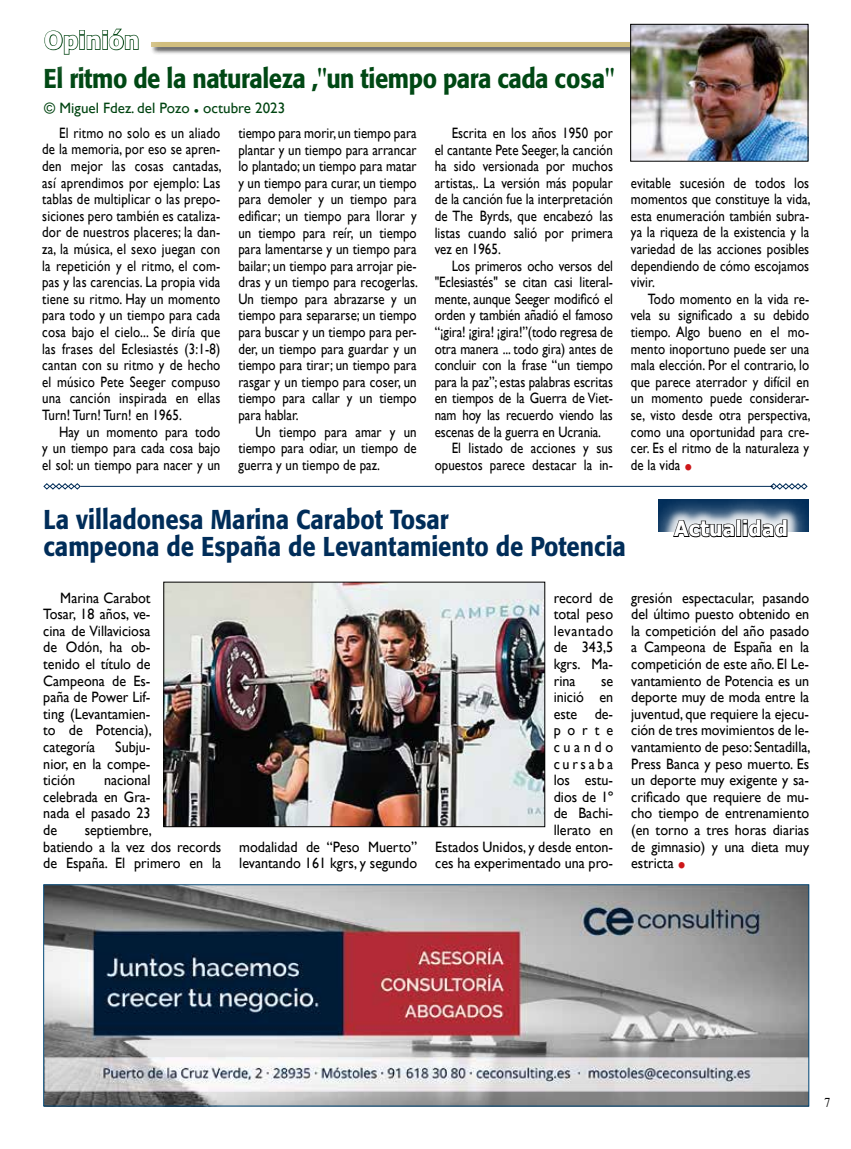
<style>
.page{position:relative;width:851px;height:1149px;background:#fff}
.page>*{position:absolute;margin:0;border:0;box-sizing:border-box;transform-origin:0 0}
.t1{font:500 27px/27px "Formata";color:#002d59;scale:.88 1}
.t2{font:500 27px "Formata";letter-spacing:-.02em;color:#004814;scale:.88 1}
.t3{font:700 24px "Tahoma";letter-spacing:.01em;color:#fff}
.t4{font:700 21px "Tahoma";letter-spacing:.01em;color:#fff}
.t5{font:15px/16.6px "Gill Sans";color:#000;text-align:justify;scale:.86 1}
.t6{font:15px/16.6px "Gill Sans";color:#000;text-align:justify;scale:.94 1}
.t7{font:15px "Gill Sans";color:#041}
.t8{font:13.5px "Times";color:#000;scale:.88 1}
.s1{font-size:25.5px;color:#cd171a}
</style>
<div class="page">
<div style="left:150px;top:41px;width:618px;height:14px;background:#000;opacity:.75"></div>
<div style="left:152px;top:42px;width:609px;height:5px;background:#d1be7e"></div>
<img style="left:632px;top:26px;width:174px;height:133px">
<div style="left:630px;top:24px;width:178px;height:137px;border:1px solid #000"></div>
<div style="left:18px;top:2px;width:148px;height:79px;background:#fff"></div>
<svg style="left:44px;top:28px;width:95px;height:27px"></svg>
<img style="left:45px;top:886px;width:762px;height:218px">
<div style="left:43px;top:884px;width:766px;height:222px;border:1px solid #004676"></div>
<hr style="left:80px;top:486px;width:693px;height:1px;background:#002d59">
<svg style="left:43px;top:483px;width:38px;height:6px"></svg>
<svg style="left:770px;top:483px;width:37px;height:6px"></svg>
<img style="left:165px;top:583px;width:378px;height:241px">
<div style="left:163px;top:581px;width:382px;height:245px;border:1px solid #000"></div>
<svg style="left:658px;top:499px;width:151px;height:33px;background:#0f3862"></svg>
<div style="left:661px;top:507px;width:138px;height:42px;background:#fff;opacity:.75"></div>
<svg style="left:672px;top:519px;width:63px;height:19px"></svg>
<div style="left:736px;top:519px;width:5px;height:18px;border:2px solid #000"></div>
<svg style="left:742px;top:518px;width:46px;height:20px"></svg>
<h2 class="t3" style="left:44px;top:24px;width:97px">Opinión</h2>
<h1 class="t2" style="left:44px;top:62px;width:650px">El ritmo de la naturaleza ,"un tiempo para cada cosa"</h1>
<p class="t7" style="left:44px;top:99px;width:242px">© Miguel Fdez. del Pozo • octubre 2023</p>
<p class="t5" style="left:42px;top:124px;width:210px;text-indent:17px">El ritmo no solo es un aliado de la memoria, por eso se apren&shy;den mejor las cosas cantadas, así aprendimos por ejemplo: Las tablas de multiplicar o las prepo&shy;siciones pero también es cataliza&shy;dor de nuestros placeres; la dan&shy;za, la música, el sexo juegan con la repetición y el ritmo, el com&shy;pas y las carencias. La propia vida tiene su ritmo. Hay un momento para todo y un tiempo para cada cosa bajo el cielo... Se diría que las frases del Eclesiastés (3:1-8) cantan con su ritmo y de hecho el músico Pete Seeger compuso una canción inspirada en ellas Turn! Turn! Turn! en 1965.</p>
<p class="t5" style="left:42px;top:423px;width:209px;text-indent:17px">Hay un momento para todo y un tiempo para cada cosa bajo el sol: un tiempo para nacer y un</p>
<p class="t5" style="left:238px;top:124px;width:210px">tiempo para morir, un tiempo para plantar y un tiempo para arrancar lo plantado; un tiempo para matar y un tiempo para curar, un tiempo para demoler y un tiempo para edificar; un tiempo para llorar y un tiempo para reír, un tiempo para lamentarse y un tiempo para bailar; un tiempo para arrojar pie&shy;dras y un tiempo para recogerlas.<br>Un tiempo para abrazarse y un tiempo para separarse; un tiempo para buscar y un tiempo para per&shy;der, un tiempo para guardar y un tiempo para tirar; un tiempo para rasgar y un tiempo para coser, un tiempo para callar y un tiempo para hablar.</p>
<p class="t5" style="left:238px;top:423px;width:209px;text-indent:17px">Un tiempo para amar y un tiempo para odiar, un tiempo de guerra y un tiempo de paz.</p>
<p class="t5" style="left:434px;top:124px;width:209px;text-indent:17px">Escrita en los años 1950 por el cantante Pete Seeger, la canción ha sido versionada por muchos artistas,. La versión más popular de la canción fue la interpretación de The Byrds, que encabezó las listas cuando salió por primera vez en 1965.</p>
<p class="t5" style="left:451px;top:257px;width:189px">Los primeros ocho versos del</p>
<p class="t5" style="left:434px;top:274px;width:209px">"Eclesiastés" se citan casi literal-</p>
<p class="t5" style="left:434px;top:290px;width:209px">mente, aunque Seeger modificó el</p>
<p class="t5" style="left:434px;top:307px;width:209px">orden y también añadió el famoso</p>
<p class="t5" style="left:434px;top:323px;width:209px">“¡gira! ¡gira! ¡gira!”(todo regresa de</p>
<p class="t5" style="left:434px;top:340px;width:209px">otra manera ... todo gira) antes de</p>
<p class="t5" style="left:434px;top:356px;width:209px">concluir con la frase “un tiempo</p>
<p class="t5" style="left:434px;top:373px;width:209px">para la paz”; estas palabras escritas</p>
<p class="t5" style="left:434px;top:390px;width:209px">en tiempos de la Guerra de Viet-</p>
<p class="t5" style="left:434px;top:406px;width:209px">nam hoy las recuerdo viendo las</p>
<p class="t5" style="left:434px;top:423px;width:195px">escenas de la guerra en Ucrania.</p>
<p class="t5" style="left:451px;top:439px;width:189px">El listado de acciones y sus</p>
<p class="t5" style="left:434px;top:456px;width:209px">opuestos parece destacar la in-</p>
<p class="t5" style="left:631px;top:174px;width:210px">evitable sucesión de todos los momentos que constituye la vida, esta enumeración también subra&shy;ya la riqueza de la existencia y la variedad de las acciones posibles dependiendo de cómo escojamos vivir.</p>
<p class="t5" style="left:631px;top:290px;width:210px;text-indent:17px">Todo momento en la vida re&shy;vela su significado a su debido tiempo. Algo bueno en el mo&shy;mento inoportuno puede ser una mala elección. Por el contrario, lo que parece aterrador y difícil en un momento puede considerar&shy;se, visto desde otra perspectiva, como una oportunidad para cre&shy;cer. Es el ritmo de la naturaleza y de la vida <span class="s1">•</span></p>
<h1 class="t1" style="left:44px;top:505px;width:663px">La villadonesa Marina Carabot Tosar<br>campeona de España de Levantamiento de Potencia</h1>
<p class="t6" style="left:43px;top:589px;width:117px;text-indent:17px">Marina Carabot Tosar, 18 años, ve&shy;cina de Villaviciosa de Odón, ha ob&shy;tenido el título de Campeona de Es&shy;paña de Power Lif&shy;ting (Levantamien&shy;to de Potencia), categoría</p>
<h3 class="t4" style="left:674px;top:513px;width:115px">Actualidad</h3>
<p class="t6" style="left:631px;top:589px;width:192px">gresión espectacular, pasando del último puesto obtenido en la competición del año pasado a Campeona de España en la competición de este año. El Le&shy;vantamiento de Potencia es un deporte muy de moda entre la juventud, que requiere la ejecu&shy;ción de tres movimientos de le&shy;vantamiento de peso: Sentadilla, Press Banca y peso muerto. Es un deporte muy exigente y sa&shy;crificado que requiere de mu&shy;cho tiempo de entrenamiento (en torno a tres horas diarias de gimnasio) y una dieta muy estricta <span class="s1">•</span></p>
<p class="t6" style="left:553px;top:589px;width:65px">record de total peso levantado de 343,5 kgrs. Ma&shy;rina</p>
<p class="t6" style="left:435px;top:671px;width:191px;text-align:right">se<br>inició en<br>este de-<br>porte<br>cuando<br>cursaba<br>los estu-<br>dios de 1º<br>de Bachi-<br>llerato en<br>Estados Unidos, y desde enton&shy;ces ha experimentado una pro-</p>
<p class="t6" style="left:43px;top:738px;width:116px;text-indent:72px">Subju&shy;nior, en la compe&shy;tición</p>
<p class="t6" style="left:43px;top:771px;width:116px;text-indent:61px">nacional celebrada en Gra&shy;nada el pasado 23 de</p>
<p class="t6" style="left:43px;top:821px;width:191px;text-align:left;text-indent:41px">septiembre,<br>batiendo a la vez dos records de España. El primero en la</p>
<p class="t6" style="left:239px;top:837px;width:191px">modalidad de “Peso Muerto” levantando 161 kgrs, y segundo</p>
<p class="t8" style="left:824px;top:1089px;width:8px">7</p>
</div>
